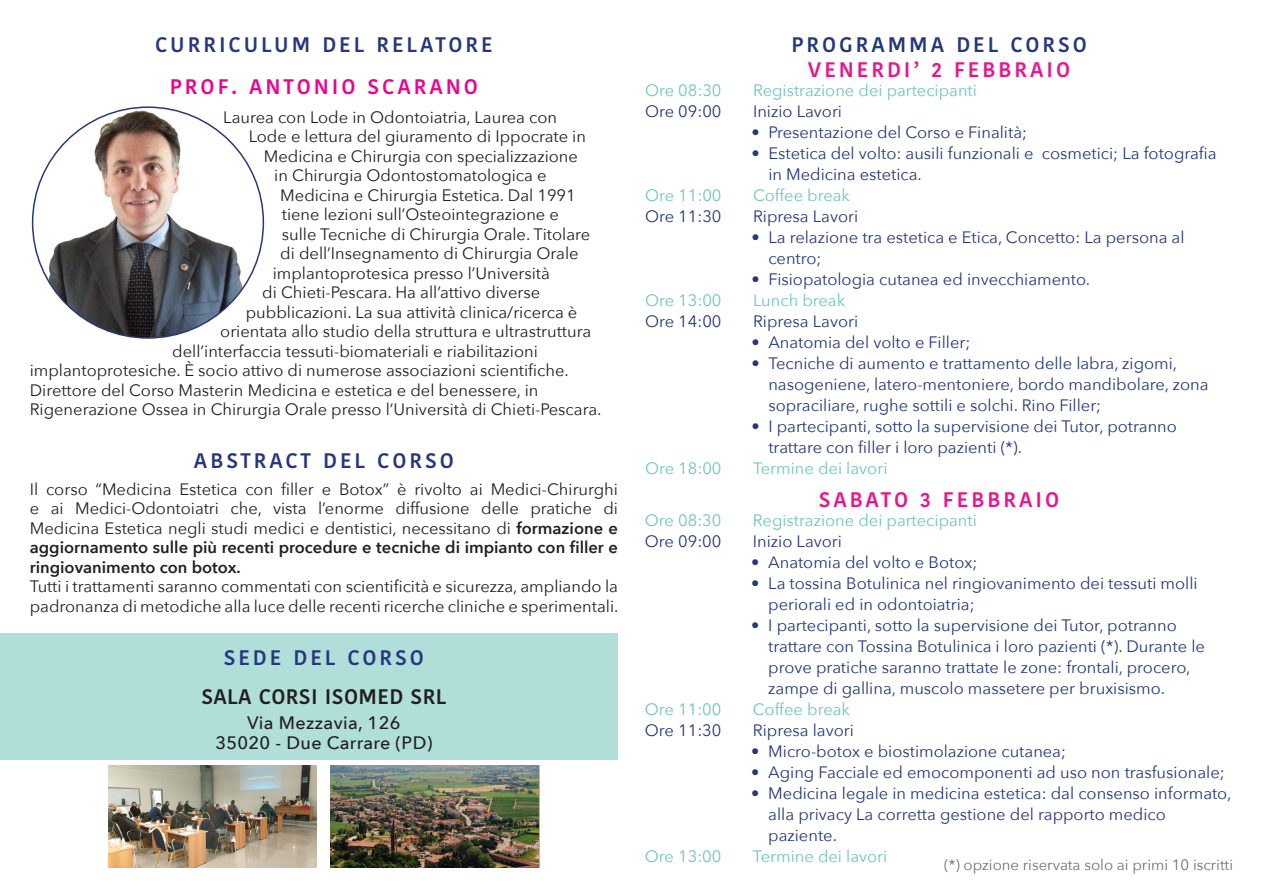
<style>
.page{position:relative;width:1263px;height:893px;background:#fff}
.page>*{position:absolute;margin:0;border:0;box-sizing:border-box;transform-origin:0 0}
.t1{font:600 21px "Kohinoor Telugu";letter-spacing:.14em;color:#26387b}
.t2{font:600 21px "Kohinoor Telugu";letter-spacing:.14em;color:#ea1489}
.t3{font:600 21px "Kohinoor Telugu";letter-spacing:.14em;color:#ed028c}
.t4{font:600 21px "Kohinoor Telugu";letter-spacing:.02em;color:#231f20}
.t5{font:500 18px "Avenir Next";letter-spacing:.02em;color:#231f20}
.t6{font:16.5px/19.5px "Avenir Next";color:#231f20;text-align:justify}
.t7{font:16.5px/21px "Avenir Next";color:#27387a}
.t8{font:16.5px "Avenir Next";color:#6fc6ba}
.t9{font:16.5px "Avenir Next";color:#6fc5b9}
.t10{font:15px "Avenir Next";color:#717275}
.s1{font-weight:600}
</style>
<div class="page">
<div style="left:0;top:634px;width:618px;height:126px;background:#b0dfda"></div>
<img style="left:33px;top:107px;width:230px;height:231px;border-radius:115px">
<img style="left:108px;top:765px;width:209px;height:103px">
<img style="left:331px;top:765px;width:208px;height:103px">
<p class="t1" style="left:791px;top:32px;width:297px">PROGRAMMA DEL CORSO</p>
<p class="t1" style="left:155px;top:33px;width:339px">CURRICULUM DEL RELATORE</p>
<p class="t3" style="left:170px;top:74px;width:310px">PROF. ANTONIO SCARANO</p>
<p class="t2" style="left:808px;top:58px;width:264px">VENERDI’ 2 FEBBRAIO</p>
<p class="t8" style="left:645px;top:76px;width:78px">Ore 08:30</p>
<p class="t8" style="left:753px;top:76px;width:225px">Registrazione dei partecipanti</p>
<p class="t7" style="left:645px;top:100px;width:78px">Ore 09:00</p>
<p class="t7" style="left:753px;top:100px;width:91px">Inizio Lavori</p>
<p class="t7" style="left:751px;top:121px;width:277px">• Presentazione del Corso e Finalità;</p>
<p class="t7" style="left:768px;top:142px;width:450px;text-indent:-17px">• Estetica del volto: ausili funzionali e cosmetici; La fotografia in Medicina estetica.</p>
<p class="t8" style="left:645px;top:181px;width:78px">Ore 11:00</p>
<p class="t8" style="left:753px;top:181px;width:98px">Coffee break</p>
<p class="t7" style="left:645px;top:205px;width:78px">Ore 11:30</p>
<p class="t7" style="left:753px;top:205px;width:107px">Ripresa Lavori</p>
<p class="t7" style="left:768px;top:226px;width:418px;text-indent:-17px">• La relazione tra estetica e Etica, Concetto: La persona al centro;</p>
<p class="t7" style="left:751px;top:268px;width:340px">• Fisiopatologia cutanea ed invecchiamento.</p>
<p class="t8" style="left:645px;top:286px;width:78px">Ore 13:00</p>
<p class="t8" style="left:753px;top:286px;width:94px">Lunch break</p>
<p class="t7" style="left:645px;top:310px;width:78px">Ore 14:00</p>
<p class="t7" style="left:753px;top:310px;width:107px">Ripresa Lavori</p>
<p class="t7" style="left:751px;top:331px;width:220px">• Anatomia del volto e Filler;</p>
<p class="t7" style="left:768px;top:352px;width:442px;text-indent:-17px">• Tecniche di aumento e trattamento delle labra, zigomi, nasogeniene, latero-mentoniere, bordo mandibolare, zona sopraciliare, rughe sottili e solchi. Rino Filler;</p>
<p class="t7" style="left:768px;top:415px;width:410px;text-indent:-17px">• I partecipanti, sotto la supervisione dei Tutor, potranno trattare con filler i loro pazienti (*).</p>
<p class="t6" style="left:223px;top:107px;width:335px">Laurea con Lode in Odontoiatria, Laurea con</p>
<p class="t6" style="left:249px;top:126px;width:339px">Lode e lettura del giuramento di Ippocrate in</p>
<p class="t6" style="left:264px;top:146px;width:316px">Medicina e Chirurgia con specializzazione</p>
<p class="t6" style="left:274px;top:165px;width:274px">in Chirurgia Odontostomatologica e</p>
<p class="t6" style="left:280px;top:185px;width:297px">Medicina e Chirurgia Estetica. Dal 1991</p>
<p class="t6" style="left:282px;top:204px;width:279px">tiene lezioni sull’Osteointegrazione e</p>
<p class="t6" style="left:282px;top:224px;width:310px">sulle Tecniche di Chirurgia Orale. Titolare</p>
<p class="t6" style="left:280px;top:243px;width:300px">di dell’Insegnamento di Chirurgia Orale</p>
<p class="t6" style="left:273px;top:263px;width:279px">implantoprotesica presso l’Università</p>
<p class="t6" style="left:262px;top:282px;width:279px">di Chieti-Pescara. Ha all’attivo diverse</p>
<p class="t6" style="left:246px;top:302px;width:333px">pubblicazioni. La sua attività clinica/ricerca è</p>
<p class="t6" style="left:220px;top:321px;width:372px">orientata allo studio della struttura e ultrastruttura</p>
<p class="t6" style="left:172px;top:341px;width:367px">dell’interfaccia tessuti-biomateriali e riabilitazioni</p>
<p class="t6" style="left:30px;top:360px;width:541px">implantoprotesiche. È socio attivo di numerose associazioni scientifiche.</p>
<p class="t6" style="left:30px;top:380px;width:510px">Direttore del Corso Masterin Medicina e estetica e del benessere, in</p>
<p class="t6" style="left:30px;top:399px;width:573px">Rigenerazione Ossea in Chirurgia Orale presso l’Università di Chieti-Pescara.</p>
<p class="t1" style="left:194px;top:449px;width:261px">ABSTRACT DEL CORSO</p>
<p class="t8" style="left:645px;top:454px;width:78px">Ore 18:00</p>
<p class="t8" style="left:753px;top:454px;width:136px">Termine dei lavori</p>
<p class="t6" style="left:30px;top:479px;width:590px">Il corso “Medicina Estetica con filler e Botox” è rivolto ai Medici-Chirurghi e ai Medici-Odontoiatri che, vista l’enorme diffusione delle pratiche di Medicina Estetica negli studi medici e dentistici, necessitano di <span class="s1">formazione e aggiornamento sulle più recenti procedure e tecniche di impianto con filler e ringiovanimento con botox.</span></p>
<p class="t6" style="left:30px;top:576px;width:590px">Tutti i trattamenti saranno commentati con scientificità e sicurezza, ampliando la padronanza di metodiche alla luce delle recenti ricerche cliniche e sperimentali.</p>
<p class="t1" style="left:224px;top:645px;width:202px">SEDE DEL CORSO</p>
<p class="t4" style="left:201px;top:684px;width:246px">SALA CORSI ISOMED SRL</p>
<p class="t5" style="left:247px;top:708px;width:155px">Via Mezzavia, 126</p>
<p class="t5" style="left:215px;top:727px;width:219px">35020 - Due Carrare (PD)</p>
<p class="t2" style="left:819px;top:487px;width:242px">SABATO 3 FEBBRAIO</p>
<p class="t9" style="left:645px;top:506px;width:78px">Ore 08:30</p>
<p class="t9" style="left:753px;top:506px;width:225px">Registrazione dei partecipanti</p>
<p class="t7" style="left:645px;top:530px;width:78px">Ore 09:00</p>
<p class="t7" style="left:753px;top:530px;width:91px">Inizio Lavori</p>
<p class="t7" style="left:751px;top:551px;width:227px">• Anatomia del volto e Botox;</p>
<p class="t7" style="left:768px;top:572px;width:431px;text-indent:-17px">• La tossina Botulinica nel ringiovanimento dei tessuti molli periorali ed in odontoiatria;</p>
<p class="t7" style="left:768px;top:614px;width:438px;text-indent:-17px">• I partecipanti, sotto la supervisione dei Tutor, potranno trattare con Tossina Botulinica i loro pazienti (*). Durante le prove pratiche saranno trattate le zone: frontali, procero, zampe di gallina, muscolo massetere per bruxisismo.</p>
<p class="t9" style="left:645px;top:695px;width:78px">Ore 11:00</p>
<p class="t9" style="left:753px;top:695px;width:98px">Coffee break</p>
<p class="t7" style="left:645px;top:719px;width:78px">Ore 11:30</p>
<p class="t7" style="left:753px;top:719px;width:102px">Ripresa lavori</p>
<p class="t7" style="left:751px;top:740px;width:316px">• Micro-botox e biostimolazione cutanea;</p>
<p class="t7" style="left:751px;top:761px;width:475px">• Aging Facciale ed emocomponenti ad uso non trasfusionale;</p>
<p class="t7" style="left:768px;top:782px;width:465px;text-indent:-17px">• Medicina legale in medicina estetica: dal consenso informato, alla privacy La corretta gestione del rapporto medico paziente.</p>
<p class="t9" style="left:645px;top:842px;width:78px">Ore 13:00</p>
<p class="t9" style="left:753px;top:842px;width:136px">Termine dei lavori</p>
<p class="t10" style="left:944px;top:852px;width:290px">(*) opzione riservata solo ai primi 10 iscritti</p>
</div>
